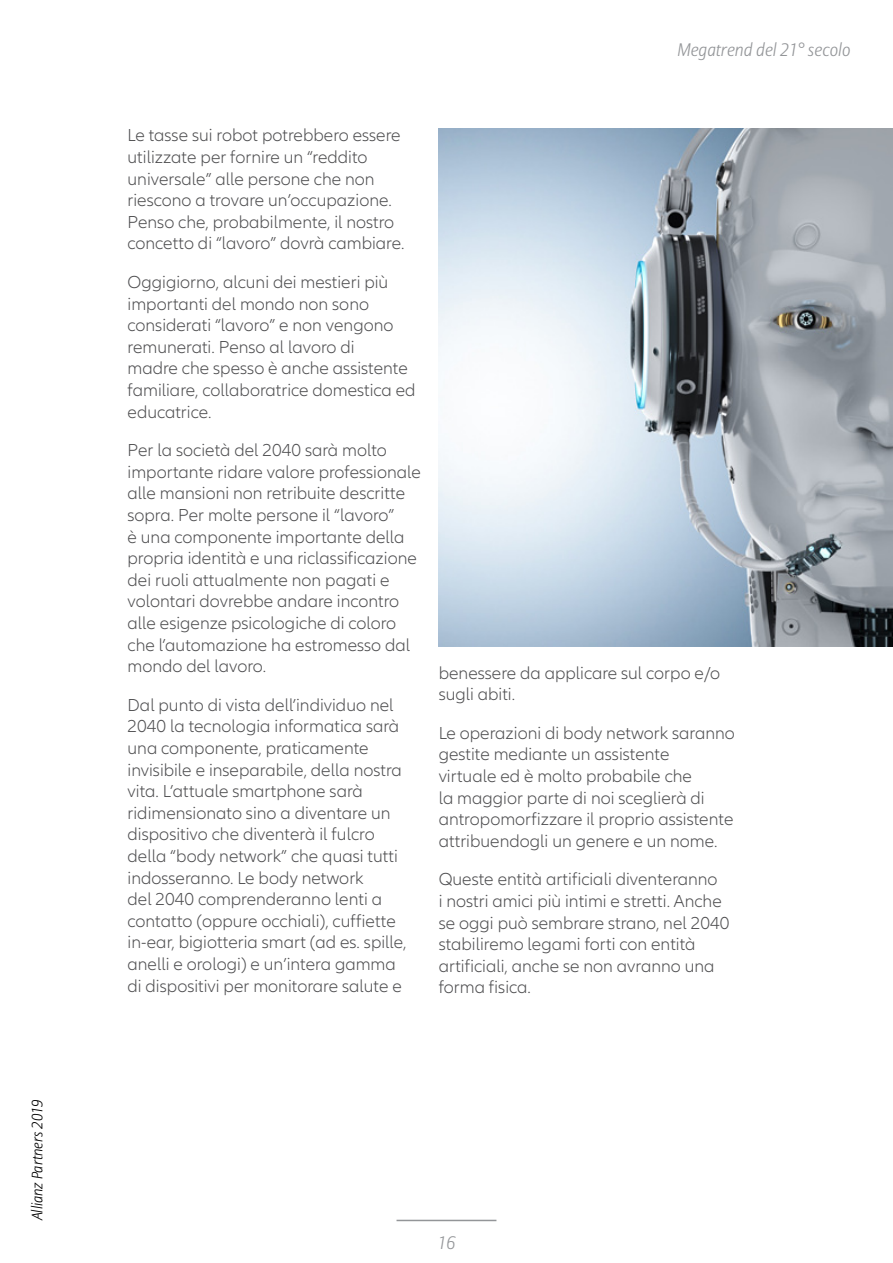
<style>
.page{position:relative;width:893px;height:1263px;background:#fff}
.page>*{position:absolute;margin:0;border:0;box-sizing:border-box;transform-origin:0 0}
.t1{font:300 18px/21.6px "Allianz Neo";color:#4d4d4f}
.t2{font:italic 300 18px "Allianz Sans";color:#939598}
.t3{font:italic 300 15px "Allianz Sans";color:#000}
</style>
<div class="page">
<hr style="left:396px;top:1220px;width:100px;height:1px;background:#939598">
<img style="left:439px;top:129px;width:454px;height:517px">
<p class="t3" style="left:28px;top:1220px;width:122px;rotate:-90deg">Allianz Partners 2019</p>
<p class="t2" style="left:677px;top:39px;width:175px">Megatrend del 21° secolo</p>
<p class="t1" style="left:128px;top:125px;width:278px">Le tasse sui robot potrebbero essere utilizzate per fornire un “reddito universale” alle persone che non riescono a trovare un’occupazione.<br>Penso che, probabilmente, il nostro concetto di “lavoro” dovrà cambiare.</p>
<p class="t1" style="left:128px;top:272px;width:290px">Oggigiorno, alcuni dei mestieri più importanti del mondo non sono considerati “lavoro” e non vengono remunerati. Penso al lavoro di<br>madre che spesso è anche assistente familiare, collaboratrice domestica ed educatrice.</p>
<p class="t1" style="left:128px;top:440px;width:295px">Per la società del 2040 sarà molto importante ridare valore professionale alle mansioni non retribuite descritte sopra. Per molte persone il “lavoro”<br>è una componente importante della propria identità e una riclassificazione dei ruoli attualmente non pagati e volontari dovrebbe andare incontro alle esigenze psicologiche di coloro che l’automazione ha estromesso dal mondo del lavoro.</p>
<p class="t1" style="left:128px;top:694px;width:281px">Dal punto di vista dell’individuo nel 2040 la tecnologia informatica sarà una componente, praticamente invisibile e inseparabile, della nostra vita. L’attuale smartphone sarà ridimensionato sino a diventare un dispositivo che diventerà il fulcro della “body network” che quasi tutti indosseranno. Le body network<br>del 2040 comprenderanno lenti a contatto (oppure occhiali), cuffiette in-ear, bigiotteria smart (ad es. spille, anelli e orologi) e un’intera gamma di dispositivi per monitorare salute e</p>
<p class="t1" style="left:439px;top:662px;width:283px">benessere da applicare sul corpo e/o sugli abiti.</p>
<p class="t1" style="left:439px;top:722px;width:298px">Le operazioni di body network saranno gestite mediante un assistente<br>virtuale ed è molto probabile che<br>la maggior parte di noi sceglierà di antropomorfizzare il proprio assistente attribuendogli un genere e un nome.</p>
<p class="t1" style="left:439px;top:869px;width:292px">Queste entità artificiali diventeranno<br>i nostri amici più intimi e stretti. Anche se oggi può sembrare strano, nel 2040 stabiliremo legami forti con entità artificiali, anche se non avranno una forma fisica.</p>
<p class="t2" style="left:438px;top:1231px;width:19px">16</p>
</div>
